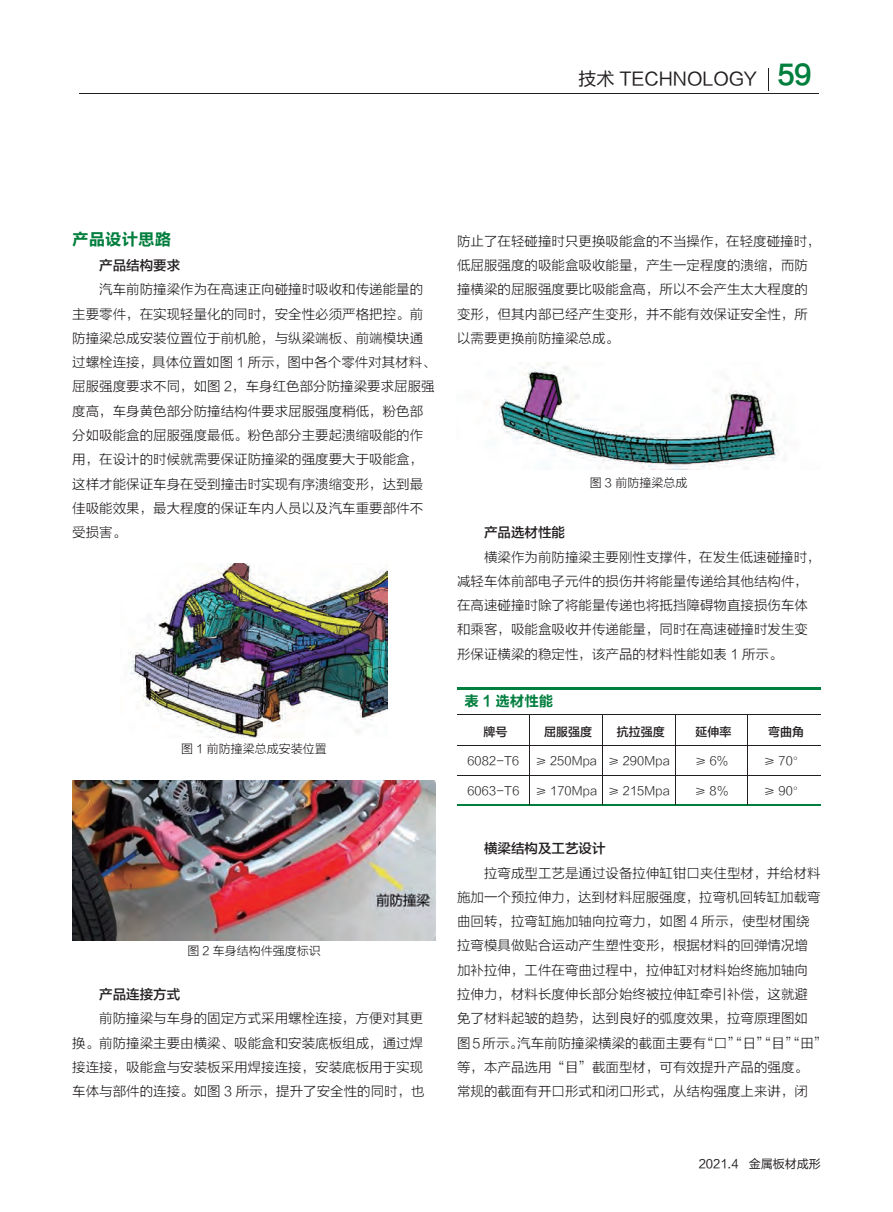
<style>
.page{position:relative;width:893px;height:1212px;background:#fff}
.page>*{position:absolute;margin:0;border:0;box-sizing:border-box;transform-origin:0 0}
.t1{font:18px "FZLTHK GBK1 0";color:#231f20}
.t2{font:16.5px "FZLTCHJW GB1 0";color:#007e3d}
.t3{font:14.4px "FZLTCHJW GB1 0";color:#007e3d}
.t4{font:13.5px/24.3px "FZLTXHK";color:#231f20}
.t5{font:13.5px "FZLTZHK GBK1 0";color:#231f20}
.t6{font:12px "FZLTXHK";color:#231f20}
.t7{font:12px "FZLTZHK GBK1 0";color:#231f20}
.t8{font:12px "FZLTHK GBK1 0";color:#231f20}
.s1{font-family:"FZLTCHJW GB1 0";font-size:27px;color:#007e3d}
</style>
<div class="page">
<hr style="left:80px;top:93px;width:739px;height:1px;background:#231f20">
<svg style="left:768px;top:68px;width:1px;height:23px"></svg>
<img style="left:128px;top:563px;width:260px;height:174px">
<img style="left:72px;top:780px;width:364px;height:160px">
<img style="left:484px;top:363px;width:296px;height:106px">
<hr style="left:457px;top:745px;width:73px;height:1px;background:#231f20">
<hr style="left:530px;top:745px;width:73px;height:1px;background:#231f20">
<hr style="left:603px;top:745px;width:72px;height:1px;background:#231f20">
<hr style="left:675px;top:745px;width:73px;height:1px;background:#231f20">
<hr style="left:748px;top:745px;width:73px;height:1px;background:#231f20">
<hr style="left:457px;top:775px;width:73px;height:1px;background:#231f20">
<hr style="left:530px;top:775px;width:72px;height:1px;background:#231f20">
<hr style="left:603px;top:775px;width:72px;height:1px;background:#231f20">
<hr style="left:675px;top:775px;width:73px;height:1px;background:#231f20">
<hr style="left:748px;top:775px;width:73px;height:1px;background:#231f20">
<hr style="left:457px;top:805px;width:73px;height:1px;background:#007e3d">
<hr style="left:530px;top:805px;width:73px;height:1px;background:#007e3d">
<hr style="left:603px;top:805px;width:72px;height:1px;background:#007e3d">
<hr style="left:675px;top:805px;width:73px;height:1px;background:#007e3d">
<hr style="left:748px;top:805px;width:73px;height:1px;background:#007e3d">
<hr style="left:530px;top:745px;width:1px;height:30px;background:#231f20">
<hr style="left:602px;top:745px;width:1px;height:30px;background:#231f20">
<hr style="left:675px;top:745px;width:1px;height:30px;background:#231f20">
<hr style="left:748px;top:745px;width:1px;height:30px;background:#231f20">
<hr style="left:530px;top:775px;width:1px;height:30px;background:#231f20">
<hr style="left:602px;top:775px;width:1px;height:30px;background:#231f20">
<hr style="left:675px;top:775px;width:1px;height:30px;background:#231f20">
<hr style="left:748px;top:775px;width:1px;height:30px;background:#231f20">
<hr style="left:530px;top:714px;width:1px;height:31px;background:#231f20">
<hr style="left:602px;top:714px;width:1px;height:31px;background:#231f20">
<hr style="left:675px;top:714px;width:1px;height:31px;background:#231f20">
<hr style="left:748px;top:714px;width:1px;height:31px;background:#231f20">
<hr style="left:457px;top:687px;width:73px;height:3px;background:#007e3d">
<hr style="left:530px;top:687px;width:73px;height:3px;background:#007e3d">
<hr style="left:603px;top:687px;width:72px;height:3px;background:#007e3d">
<hr style="left:675px;top:687px;width:73px;height:3px;background:#007e3d">
<hr style="left:748px;top:687px;width:73px;height:3px;background:#007e3d">
<hr style="left:457px;top:714px;width:73px;height:1px;background:#231f20">
<hr style="left:530px;top:714px;width:73px;height:1px;background:#231f20">
<hr style="left:603px;top:714px;width:72px;height:1px;background:#231f20">
<hr style="left:675px;top:714px;width:73px;height:1px;background:#231f20">
<hr style="left:748px;top:714px;width:73px;height:1px;background:#231f20">
<h1 class="t1" style="left:578px;top:69px;width:235px">技术 TECHNOLOGY <span class="s1">59</span></h1>
<p class="t2" style="left:72px;top:230px;width:101px">产品设计思路</p>
<p class="t5" style="left:99px;top:258px;width:82px">产品结构要求</p>
<p class="t4" style="left:72px;top:278px;width:365px;text-indent:27px">汽车前防撞梁作为在高速正向碰撞时吸收和传递能量的主要零件，在实现轻量化的同时，安全性必须严格把控。前防撞梁总成安装位置位于前机舱，与纵梁端板、前端模块通过螺栓连接，具体位置如图 1 所示，图中各个零件对其材料、屈服强度要求不同，如图 2，车身红色部分防撞梁要求屈服强度高，车身黄色部分防撞结构件要求屈服强度稍低，粉色部分如吸能盒的屈服强度最低。粉色部分主要起溃缩吸能的作用，在设计的时候就需要保证防撞梁的强度要大于吸能盒，这样才能保证车身在受到撞击时实现有序溃缩变形，达到最佳吸能效果，最大程度的保证车内人员以及汽车重要部件不受损害。</p>
<p class="t6" style="left:181px;top:742px;width:147px">图 1 前防撞梁总成安装位置</p>
<p class="t6" style="left:187px;top:944px;width:135px">图 2 车身结构件强度标识</p>
<p class="t5" style="left:99px;top:987px;width:82px">产品连接方式</p>
<p class="t4" style="left:72px;top:1007px;width:354px;text-align:justify;text-indent:27px">前防撞梁与车身的固定方式采用螺栓连接，方便对其更换。前防撞梁主要由横梁、吸能盒和安装底板组成，通过焊接连接，吸能盒与安装板采用焊接连接，安装底板用于实现车体与部件的连接。如图 3 所示，提升了安全性的同时，也</p>
<p class="t4" style="left:457px;top:229px;width:365px">防止了在轻碰撞时只更换吸能盒的不当操作，在轻度碰撞时，低屈服强度的吸能盒吸收能量，产生一定程度的溃缩，而防撞横梁的屈服强度要比吸能盒高，所以不会产生太大程度的变形，但其内部已经产生变形，并不能有效保证安全性，所以需要更换前防撞梁总成。</p>
<p class="t6" style="left:590px;top:476px;width:99px">图 3 前防撞梁总成</p>
<p class="t5" style="left:484px;top:525px;width:82px">产品选材性能</p>
<p class="t4" style="left:457px;top:545px;width:365px;text-indent:27px">横梁作为前防撞梁主要刚性支撑件，在发生低速碰撞时，减轻车体前部电子元件的损伤并将能量传递给其他结构件，在高速碰撞时除了将能量传递也将抵挡障碍物直接损伤车体和乘客，吸能盒吸收并传递能量，同时在高速碰撞时发生变形保证横梁的稳定性，该产品的材料性能如表 1 所示。</p>
<p class="t3" style="left:465px;top:693px;width:90px">表 1 选材性能</p>
<p class="t7" style="left:483px;top:725px;width:25px">牌号</p>
<p class="t7" style="left:544px;top:725px;width:49px">屈服强度</p>
<p class="t7" style="left:617px;top:725px;width:49px">抗拉强度</p>
<p class="t7" style="left:695px;top:725px;width:37px">延伸率</p>
<p class="t7" style="left:768px;top:725px;width:37px">弯曲角</p>
<p class="t6" style="left:467px;top:754px;width:54px">6082-T6</p>
<p class="t6" style="left:535px;top:754px;width:136px">≥ 250Mpa ≥ 290Mpa</p>
<p class="t6" style="left:695px;top:754px;width:35px">≥ 6%</p>
<p class="t6" style="left:764px;top:754px;width:43px">≥ 70°</p>
<p class="t6" style="left:467px;top:784px;width:54px">6063-T6</p>
<p class="t6" style="left:535px;top:784px;width:136px">≥ 170Mpa ≥ 215Mpa</p>
<p class="t6" style="left:695px;top:784px;width:35px">≥ 8%</p>
<p class="t6" style="left:763px;top:784px;width:43px">≥ 90°</p>
<p class="t5" style="left:484px;top:841px;width:123px">横梁结构及工艺设计</p>
<p class="t4" style="left:457px;top:861px;width:372px;text-indent:27px">拉弯成型工艺是通过设备拉伸缸钳口夹住型材，并给材料施加一个预拉伸力，达到材料屈服强度，拉弯机回转缸加载弯曲回转，拉弯缸施加轴向拉弯力，如图 4 所示，使型材围绕<br>拉弯模具做贴合运动产生塑性变形，根据材料的回弹情况增<br>加补拉伸，工件在弯曲过程中，拉伸缸对材料始终施加轴向<br>拉伸力，材料长度伸长部分始终被拉伸缸牵引补偿，这就避<br>免了材料起皱的趋势，达到良好的弧度效果，拉弯原理图如<br>图 5 所示。汽车前防撞梁横梁的截面主要有“口”“日”“目”“田”等，本产品选用“目”截面型材，可有效提升产品的强度。<br>常规的截面有开口形式和闭口形式，从结构强度上来讲，闭</p>
<p class="t8" style="left:699px;top:1157px;width:123px">2021.4 金属板材成形</p>
</div>
